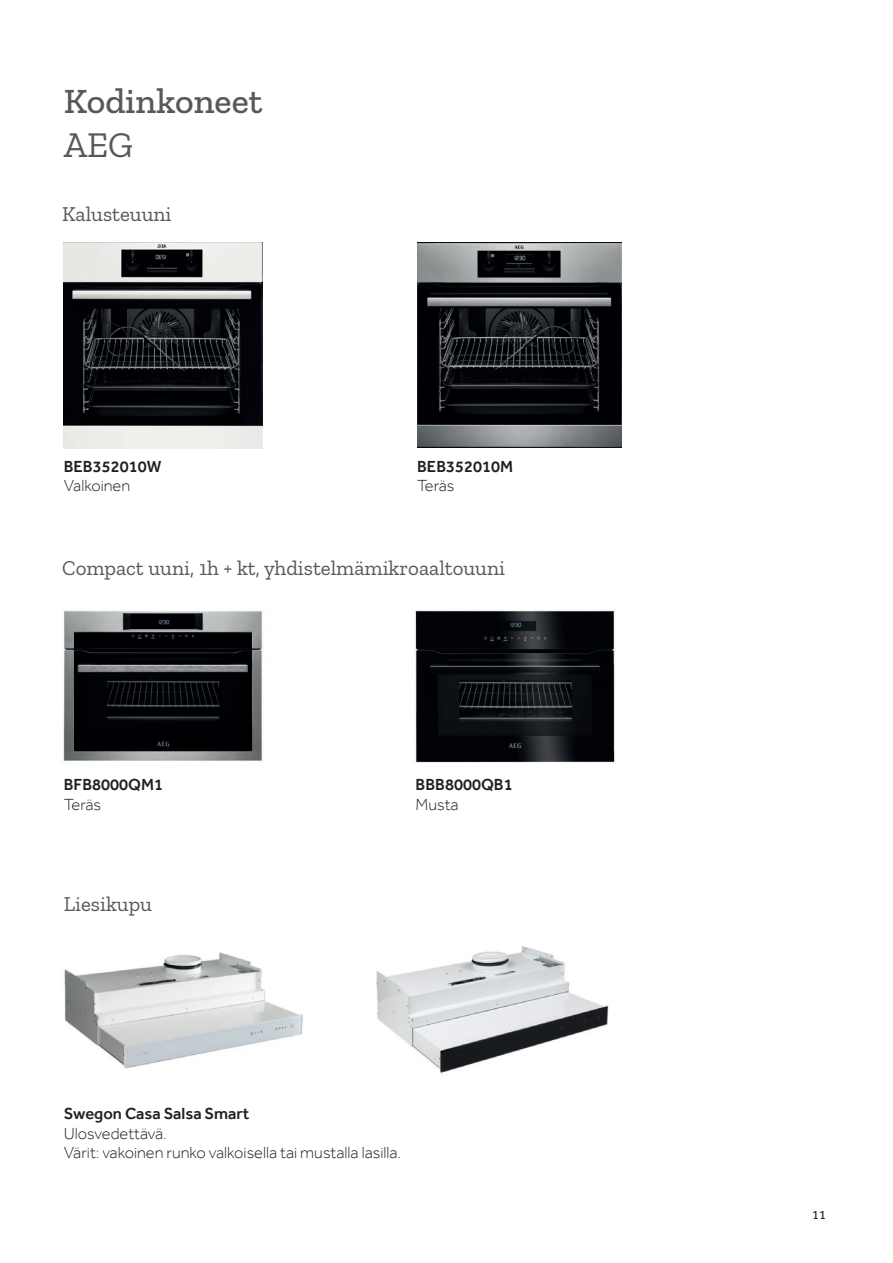
<style>
.page{position:relative;width:893px;height:1263px;background:#fff}
.page>*{position:absolute;margin:0;border:0;box-sizing:border-box;transform-origin:0 0}
.t1{font:500 36px "Zilla Slab";color:#57585a}
.t2{font:36px "Zilla Slab";color:#57585a}
.t3{font:21px "Zilla Slab";color:#57585a}
.t4{font:300 16.5px/19.5px "Effra";color:#231f20}
.t5{font:500 16.5px "Effra";color:#231f20}
.t6{font:12.75px "Effra";color:#231f20}
</style>
<div class="page">
<img style="left:63px;top:610px;width:200px;height:152px">
<img style="left:415px;top:610px;width:201px;height:153px">
<img style="left:64px;top:242px;width:198px;height:207px">
<img style="left:417px;top:242px;width:205px;height:206px">
<img style="left:376px;top:946px;width:233px;height:128px">
<img style="left:64px;top:952px;width:239px;height:117px">
<h1 class="t1" style="left:64px;top:81px;width:200px">Kodinkoneet</h1>
<h1 class="t2" style="left:64px;top:125px;width:71px">AEG</h1>
<p class="t3" style="left:62px;top:202px;width:111px">Kalusteuuni</p>
<p class="t5" style="left:64px;top:456px;width:99px">BEB352010W</p>
<p class="t4" style="left:64px;top:476px;width:68px">Valkoinen</p>
<p class="t5" style="left:417px;top:456px;width:98px">BEB352010M</p>
<p class="t4" style="left:417px;top:476px;width:39px">Teräs</p>
<p class="t3" style="left:62px;top:556px;width:444px">Compact uuni, 1h + kt, yhdistelmämikroaaltouuni</p>
<p class="t5" style="left:64px;top:775px;width:101px">BFB8000QM1</p>
<p class="t4" style="left:64px;top:794px;width:39px">Teräs</p>
<p class="t3" style="left:64px;top:892px;width:90px">Liesikupu</p>
<p class="t5" style="left:415px;top:775px;width:99px">BBB8000QB1</p>
<p class="t4" style="left:415px;top:794px;width:45px">Musta</p>
<p class="t5" style="left:64px;top:1104px;width:187px">Swegon Casa Salsa Smart</p>
<p class="t4" style="left:64px;top:1123px;width:339px">Ulosvedettävä.<br>Värit: vakoinen runko valkoisella tai mustalla lasilla.</p>
<p class="t6" style="left:812px;top:1207px;width:15px">11</p>
</div>
